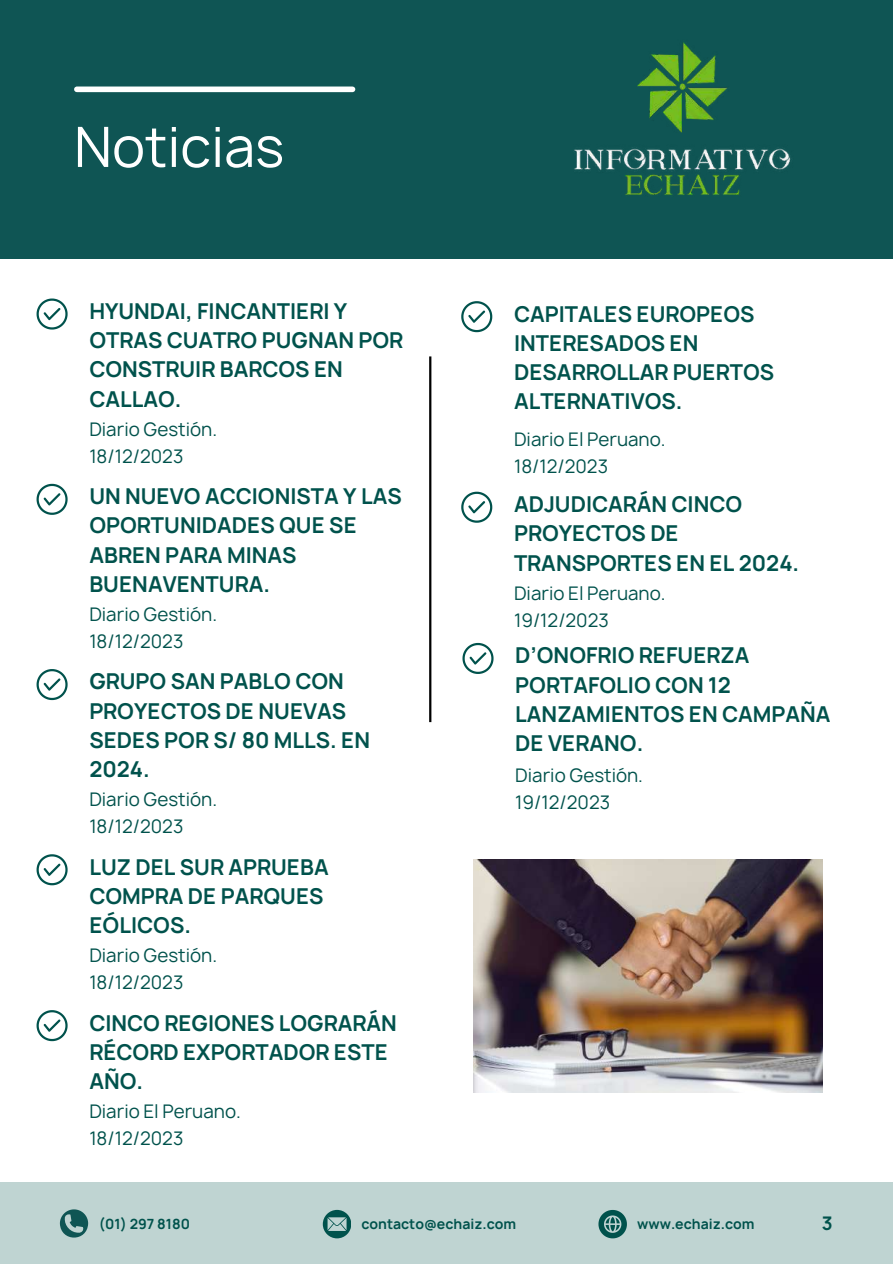
<style>
.page{position:relative;width:893px;height:1264px;background:#fff}
.page>*{position:absolute;margin:0;border:0;box-sizing:border-box;transform-origin:0 0}
.t1{font:53.4px "Manrope";color:#fff}
.t2{font:700 21px/29.2px "Manrope";color:#00524c}
.t3{font:18px/27px "Manrope";color:#00524c}
.t4{font:700 18px "Manrope";color:#00524c}
.t5{font:700 13.5px "Manrope";color:#00524c}
</style>
<div class="page">
<div style="left:0;top:0;width:892px;height:259px;background:#0f5554"></div>
<div style="left:77px;top:86px;width:275px;height:6px;background:#fff"></div>
<img style="left:574px;top:42px;width:217px;height:153px">
<div style="left:0;top:1182px;width:892px;height:81px;background:#bfd4d2"></div>
<svg style="left:60px;top:1209px;width:28px;height:29px"></svg>
<svg style="left:323px;top:1209px;width:28px;height:28px"></svg>
<svg style="left:598px;top:1210px;width:28px;height:27px"></svg>
<hr style="left:429px;top:356px;width:2px;height:366px;background:#000">
<svg style="left:37px;top:298px;width:31px;height:31px"></svg>
<img style="left:473px;top:859px;width:349px;height:233px">
<svg style="left:37px;top:484px;width:31px;height:31px"></svg>
<svg style="left:37px;top:669px;width:31px;height:31px"></svg>
<svg style="left:37px;top:854px;width:31px;height:31px"></svg>
<svg style="left:37px;top:1010px;width:31px;height:31px"></svg>
<svg style="left:461px;top:491px;width:31px;height:32px"></svg>
<svg style="left:461px;top:301px;width:31px;height:31px"></svg>
<svg style="left:462px;top:643px;width:31px;height:31px"></svg>
<h1 class="t1" style="left:74px;top:110px;width:212px">Noticias</h1>
<p class="t2" style="left:89px;top:296px;width:315px">HYUNDAI, FINCANTIERI Y<br>OTRAS CUATRO PUGNAN POR<br>CONSTRUIR BARCOS EN<br>CALLAO.</p>
<p class="t3" style="left:89px;top:415px;width:129px">Diario Gestión.<br>18/12/2023</p>
<p class="t2" style="left:89px;top:481px;width:314px">UN NUEVO ACCIONISTA Y LAS<br>OPORTUNIDADES QUE SE<br>ABREN PARA MINAS<br>BUENAVENTURA.</p>
<p class="t3" style="left:89px;top:601px;width:129px">Diario Gestión.<br>18/12/2023</p>
<p class="t2" style="left:89px;top:667px;width:282px">GRUPO SAN PABLO CON<br>PROYECTOS DE NUEVAS<br>SEDES POR S/ 80 MLLS. EN<br>2024.</p>
<p class="t3" style="left:89px;top:786px;width:129px">Diario Gestión.<br>18/12/2023</p>
<p class="t2" style="left:89px;top:852px;width:241px">LUZ DEL SUR APRUEBA<br>COMPRA DE PARQUES<br>EÓLICOS.</p>
<p class="t3" style="left:89px;top:941px;width:129px">Diario Gestión.<br>18/12/2023</p>
<p class="t2" style="left:89px;top:1008px;width:309px">CINCO REGIONES LOGRARÁN<br>RÉCORD EXPORTADOR ESTE<br>AÑO.</p>
<p class="t3" style="left:89px;top:1097px;width:153px">Diario El Peruano.<br>18/12/2023</p>
<p class="t2" style="left:514px;top:299px;width:262px">CAPITALES EUROPEOS<br>INTERESADOS EN<br>DESARROLLAR PUERTOS<br>ALTERNATIVOS.</p>
<p class="t3" style="left:514px;top:426px;width:153px">Diario El Peruano.<br>18/12/2023</p>
<p class="t2" style="left:514px;top:489px;width:287px">ADJUDICARÁN CINCO<br>PROYECTOS DE<br>TRANSPORTES EN EL 2024.</p>
<p class="t3" style="left:514px;top:579px;width:153px">Diario El Peruano.<br>19/12/2023</p>
<p class="t2" style="left:515px;top:641px;width:317px">D’ONOFRIO REFUERZA<br>PORTAFOLIO CON 12<br>LANZAMIENTOS EN CAMPAÑA<br>DE VERANO.</p>
<p class="t3" style="left:515px;top:761px;width:129px">Diario Gestión.<br>19/12/2023</p>
<p class="t5" style="left:99px;top:1214px;width:93px">(01) 297 8180</p>
<p class="t5" style="left:361px;top:1214px;width:156px">contacto@echaiz.com</p>
<p class="t5" style="left:637px;top:1214px;width:119px">www.echaiz.com</p>
<p class="t4" style="left:821px;top:1211px;width:12px">3</p>
</div>
